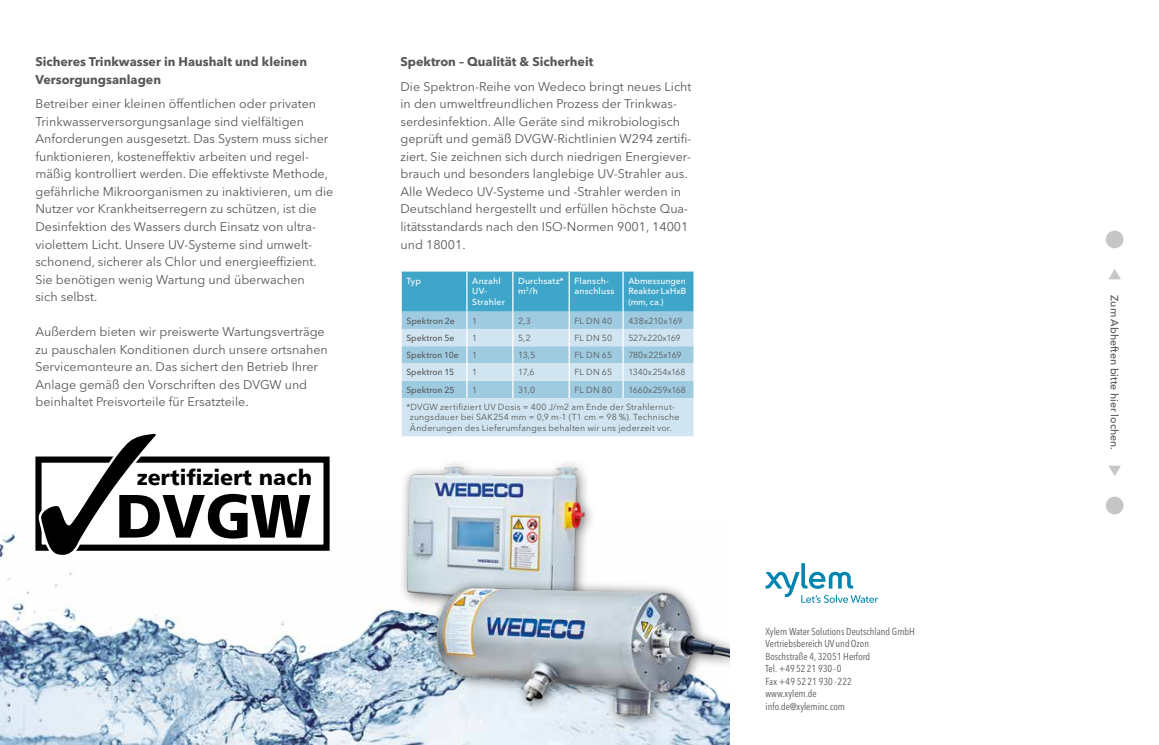
<style>
.page{position:relative;width:1159px;height:745px;background:#fff}
.page>*{position:absolute;margin:0;border:0;box-sizing:border-box;transform-origin:0 0}
.t1{font:61.38px "Humanist 777 BT Black B";color:#000}
.t2{font:21.62px "Humanist 777 BT Black B";color:#000}
.t3{font:12.5px/17.5px "Avenir Next LT Pro";color:#575756}
.t4{font:700 12.5px/17.5px "Avenir Next LT Pro";color:#575756}
.t5{font:500 10.62px "Avenir Next LT Pro";color:#575756}
.t6{font:condensed 10px/12.5px "Avenir Next LT Pro";color:#575756}
.t7{font:8.75px/17.2px "Avenir Next LT Pro";letter-spacing:.02em;color:#575756}
.t8{font:500 8.75px/10.5px "Avenir Next LT Pro";letter-spacing:.02em;color:#fff}
.t9{font:500 8.75px "Avenir Next LT Pro";color:#575756}
.t10{font:8.75px "Avenir Next LT Pro";color:#575756}
.t11{font:8.75px "Avenir Next LT Pro";letter-spacing:-.025em;color:#575756}
.t12{font:8.75px "Avenir Next LT Pro";letter-spacing:-.015em;color:#575756}
</style>
<div class="page">
<img style="left:0;top:533px;width:730px;height:211px">
<svg style="left:765px;top:563px;width:113px;height:39px"></svg>
<svg style="left:401px;top:271px;width:293px;height:165px;background:#a0cee3"></svg>
<div style="left:35px;top:425px;width:295px;height:132px;background:#fff"></div>
<div style="left:35px;top:456px;width:295px;height:94px;border:6px solid #000"></div>
<svg style="left:37px;top:433px;width:124px;height:122px"></svg>
<div style="left:398px;top:457px;width:199px;height:160px;background:#000;opacity:.6"></div>
<img style="left:400px;top:459px;width:188px;height:151px">
<div style="left:428px;top:577px;width:316px;height:151px;background:#000;opacity:.6"></div>
<img style="left:432px;top:582px;width:298px;height:136px">
<div style="left:730px;top:595px;width:25px;height:149px;background:#fff"></div>
<div style="left:1106px;top:496px;width:17px;height:18px;background:#c6c6c6;border-radius:50%"></div>
<div style="left:1106px;top:230px;width:17px;height:18px;background:#c6c6c6;border-radius:50%"></div>
<svg style="left:1109px;top:465px;width:12px;height:11px"></svg>
<svg style="left:1109px;top:269px;width:12px;height:10px"></svg>
<p class="t4" style="left:35px;top:53px;width:273px">Sicheres Trinkwasser in Haushalt und kleinen<br>Versorgungsanlagen</p>
<p class="t3" style="left:35px;top:95px;width:299px">Betreiber einer kleinen öffentlichen oder privaten Trinkwasserversorgungsanlage sind vielfältigen Anforderungen ausgesetzt. Das System muss sicher funktionieren, kosteneffektiv arbeiten und regel&shy;mäßig kontrolliert werden. Die effektivste Methode, gefährliche Mikroorganismen zu inaktivieren, um die Nutzer vor Krankheitserregern zu schützen, ist die Desinfektion des Wassers durch Einsatz von ultra&shy;violettem Licht. Unsere UV-Systeme sind umwelt&shy;schonend, sicherer als Chlor und energieeffizient.<br>Sie benötigen wenig Wartung und überwachen<br>sich selbst.</p>
<p class="t3" style="left:35px;top:323px;width:294px">Außerdem bieten wir preiswerte Wartungsverträge zu pauschalen Konditionen durch unsere ortsnahen Servicemonteure an. Das sichert den Betrieb Ihrer Anlage gemäß den Vorschriften des DVGW und beinhaltet Preisvorteile für Ersatzteile.</p>
<h2 class="t2" style="left:137px;top:463px;width:177px">zertifiziert nach</h2>
<h1 class="t1" style="left:115px;top:476px;width:197px">DVGW</h1>
<p class="t4" style="left:400px;top:53px;width:194px">Spektron – Qualität &amp; Sicherheit</p>
<p class="t3" style="left:400px;top:78px;width:292px">Die Spektron-Reihe von Wedeco bringt neues Licht in den umweltfreundlichen Prozess der Trinkwas&shy;serdesinfektion. Alle Geräte sind mikrobiologisch geprüft und gemäß DVGW-Richtlinien W294 zertifi&shy;ziert. Sie zeichnen sich durch niedrigen Energiever&shy;brauch und besonders langlebige UV-Strahler aus.<br>Alle Wedeco UV-Systeme und -Strahler werden in Deutschland hergestellt und erfüllen höchste Qua&shy;litätsstandards nach den ISO-Normen 9001, 14001 und 18001.</p>
<p class="t8" style="left:406px;top:275px;width:16px">Typ</p>
<p class="t8" style="left:472px;top:275px;width:34px">Anzahl<br>UV-<br>Strahler</p>
<p class="t8" style="left:518px;top:275px;width:47px">Durchsatz* m<sup>2</sup>/h</p>
<p class="t8" style="left:574px;top:275px;width:41px">Flansch&shy;anschluss</p>
<p class="t8" style="left:628px;top:275px;width:59px;text-align:justify">Abmessungen Reaktor LxHxB (mm, ca.)</p>
<p class="t9" style="left:406px;top:315px;width:50px">Spektron 2e</p>
<p class="t7" style="left:472px;top:312px;width:7px">1</p>
<p class="t7" style="left:518px;top:312px;width:14px">2,3</p>
<p class="t7" style="left:574px;top:312px;width:39px">FL DN 40</p>
<p class="t7" style="left:628px;top:312px;width:56px">438x210x169</p>
<p class="t9" style="left:406px;top:332px;width:50px">Spektron 5e</p>
<p class="t7" style="left:472px;top:329px;width:7px">1</p>
<p class="t7" style="left:518px;top:329px;width:14px">5,2</p>
<p class="t7" style="left:574px;top:329px;width:39px">FL DN 50</p>
<p class="t11" style="left:628px;top:332px;width:54px">527x220x169</p>
<p class="t9" style="left:406px;top:349px;width:54px">Spektron 10e</p>
<p class="t7" style="left:472px;top:346px;width:7px">1</p>
<p class="t7" style="left:518px;top:346px;width:19px">13,5</p>
<p class="t7" style="left:574px;top:346px;width:39px">FL DN 65</p>
<p class="t12" style="left:628px;top:349px;width:55px">780x225x169</p>
<p class="t9" style="left:406px;top:367px;width:49px">Spektron 15</p>
<p class="t7" style="left:472px;top:363px;width:7px">1</p>
<p class="t7" style="left:518px;top:363px;width:18px">17,6</p>
<p class="t7" style="left:574px;top:363px;width:39px">FL DN 65</p>
<p class="t10" style="left:628px;top:367px;width:59px">1340x254x168</p>
<p class="t9" style="left:406px;top:384px;width:50px">Spektron 25</p>
<p class="t7" style="left:472px;top:381px;width:7px">1</p>
<p class="t7" style="left:518px;top:381px;width:19px">31,0</p>
<p class="t7" style="left:574px;top:381px;width:39px">FL DN 80</p>
<p class="t7" style="left:406px;top:381px;width:281px;text-indent:222px">1660x259x168 *DVGW zertifiziert UV Dosis = 400 J/m2 am Ende der Strahlernut-</p>
<p class="t7" style="left:410px;top:412px;width:271px;line-height:10.5px">zungsdauer bei SAK254 mm = 0,9 m-1 (T1 cm = 98 %). Technische<br>Änderungen des Lieferumfanges behalten wir uns jederzeit vor.</p>
<p class="t6" style="left:765px;top:624px;width:151px">Xylem Water Solutions Deutschland GmbH<br>Vertriebsbereich UVundOzon<br>Boschstraße 4, 32051 Herford<br>Tel. +49 52 21 930- 0<br>Fax +49 52 21 930- 222<br>www.xylem.de<br>info.de@xyleminc.com</p>
<p class="t5" style="left:1120px;top:295px;width:156px;rotate:90deg">Zum Abheften bitte hier lochen.</p>
</div>
